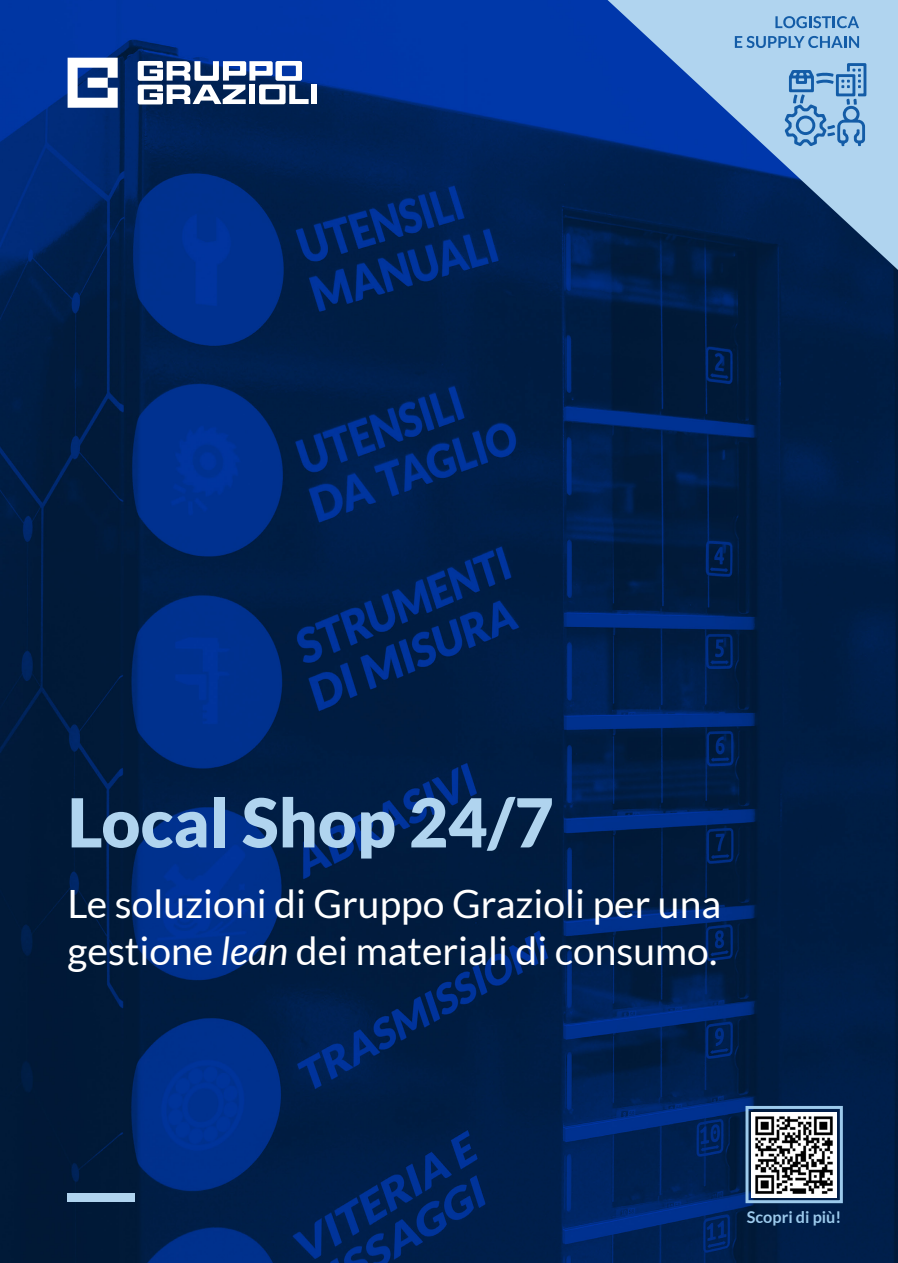
<style>
.page{position:relative;width:898px;height:1263px;background:#fff}
.page>*{position:absolute;margin:0;border:0;box-sizing:border-box;transform-origin:0 0}
.t1{font:900 67.5px "Lato";color:#b0d4ef}
.t2{font:39px/46.8px "Lato";color:#fff}
.t3{font:700 16.2px "Lato";color:#9ccaec}
.s1{font-style:italic}
</style>
<div class="page">
<img style="left:0;top:0;width:897px;height:1263px">
<div style="left:68px;top:1193px;width:67px;height:9px;background:#b0d4ef"></div>
<svg style="left:607px;top:0;width:290px;height:270px;background:#4b71a4"></svg>
<svg style="left:68px;top:58px;width:50px;height:50px"></svg>
<div style="left:311px;top:85px;width:6px;height:19px;background:#fff"></div>
<svg style="left:138px;top:61px;width:170px;height:43px"></svg>
<svg style="left:784px;top:63px;width:82px;height:83px;background:#81b0d9"></svg>
<svg style="left:775px;top:16px;width:83px;height:12px"></svg>
<svg style="left:734px;top:36px;width:124px;height:12px"></svg>
<svg style="left:745px;top:1106px;width:97px;height:97px"></svg>
<p class="t1" style="left:68px;top:783px;width:487px">Local Shop 24/7</p>
<p class="t2" style="left:68px;top:880px;width:654px">Le soluzioni di Gruppo Grazioli per una gestione <span class="s1">lean</span> dei materiali di consumo.</p>
<p class="t3" style="left:746px;top:1208px;width:96px">Scopri di più!</p>
</div>
